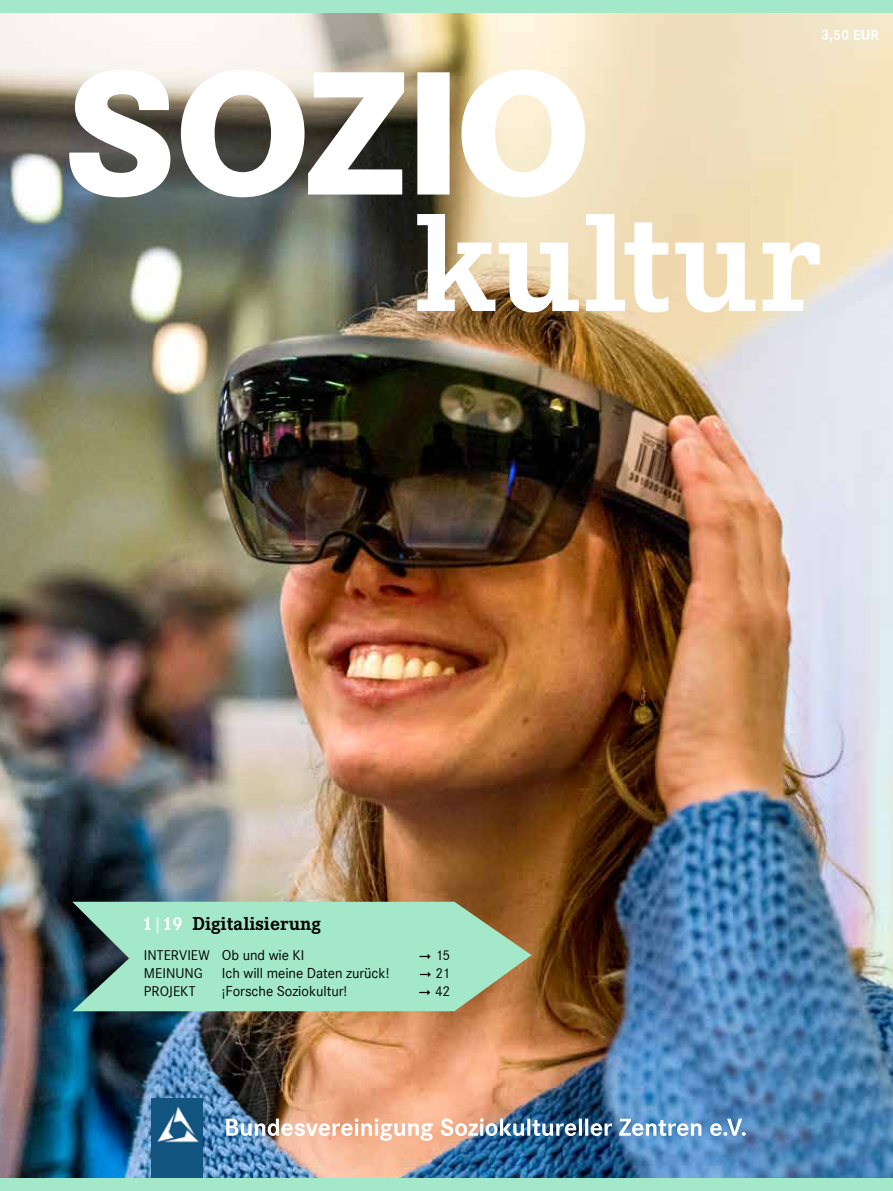
<style>
.page{position:relative;width:893px;height:1191px;background:#fff}
.page>*{position:absolute;margin:0;border:0;box-sizing:border-box;transform-origin:0 0}
.t1{font:700 19.5px "Corporate E";color:#000}
.t2{font:15px "Corporate S";letter-spacing:-.005em;color:#000}
.t3{font:14.55px "Corporate S";color:#000}
.s1{color:#fff}
.s2{font-weight:400;color:#fff}
.s3{font-size:15px}
.s4{font-size:14.55px}
</style>
<div class="page">
<img style="left:1px;top:13px;width:892px;height:1165px">
<img style="left:152px;top:1098px;width:51px;height:80px">
<img style="left:226px;top:1118px;width:520px;height:22px">
<svg style="left:72px;top:901px;width:459px;height:110px;background:#99d0b2"></svg>
<svg style="left:69px;top:70px;width:516px;height:127px"></svg>
<svg style="left:417px;top:214px;width:403px;height:98px"></svg>
<img style="left:0;top:0;width:1px;height:1191px">
<div style="left:0;top:0;width:893px;height:13px;background:#a3e8c8"></div>
<div style="left:0;top:1178px;width:893px;height:13px;background:#a3e8c8"></div>
<svg style="left:821px;top:30px;width:58px;height:13px"></svg>
<svg style="left:420px;top:953px;width:11px;height:6px"></svg>
<svg style="left:420px;top:971px;width:11px;height:6px"></svg>
<svg style="left:419px;top:989px;width:11px;height:6px"></svg>
<h1 class="t1" style="left:143px;top:910px;width:180px"><span class="s1">1</span><span class="s2">|</span><span class="s1">19</span> Digitalisierung</h1>
<p class="t3" style="left:144px;top:946px;width:162px">InTERVIEW <span class="s3">Ob und wie</span> KI</p>
<p class="t3" style="left:435px;top:946px;width:16px">15</p>
<p class="t3" style="left:144px;top:964px;width:61px">MEINUNG</p>
<p class="t2" style="left:222px;top:963px;width:169px">Ich will meine Daten zurück!</p>
<p class="t3" style="left:436px;top:964px;width:16px">21</p>
<p class="t3" style="left:144px;top:982px;width:53px">PROJEKT</p>
<p class="t2" style="left:222px;top:981px;width:127px"><span class="s4">¡</span>Forsche Soziokultur!</p>
<p class="t3" style="left:435px;top:982px;width:17px">42</p>
</div>
